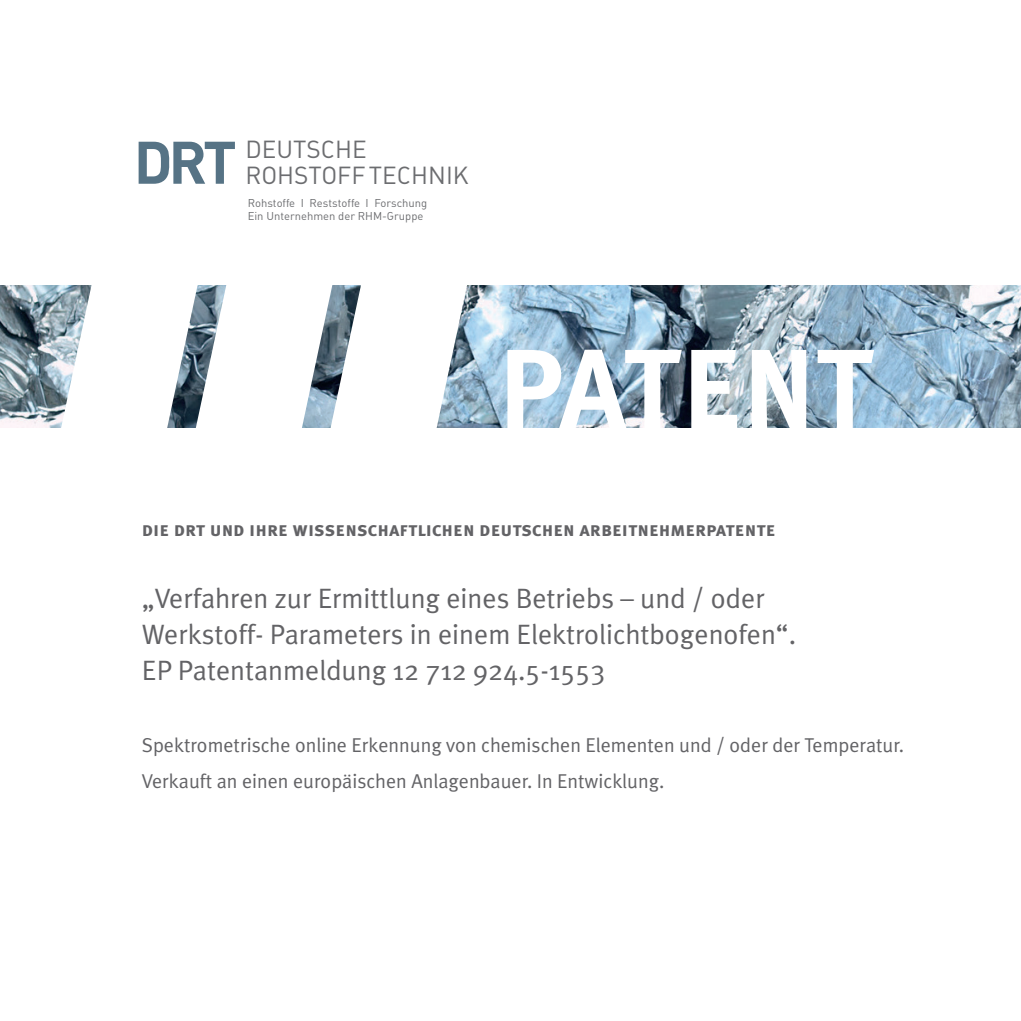
<style>
.page{position:relative;width:1021px;height:1021px;background:#fff}
.page>*{position:absolute;margin:0;border:0;box-sizing:border-box;transform-origin:0 0}
.t1{font:italic 700 428.8px "Meta Plus";color:#fff}
.t2{font:112.8px "Meta Plus Bold Caps";color:#fff}
.t3{font:59px "DIN Bold Alternate";color:#567385}
.t4{font:28px/36px "Meta Plus Normal";color:#636366}
.t5{font:24.4px "DIN Regular Alternate";color:#6c6d70}
.t6{font:20px/36px "Meta Plus Normal";color:#636366}
.t7{font:20px "Meta Plus Bold Caps";color:#636366}
.t8{font:11.2px "DIN Regular Alternate";color:#6c6d70}
</style>
<div class="page">
<img style="left:0;top:285px;width:1020px;height:142px">
<svg style="left:33px;top:285px;width:135px;height:143px"></svg>
<svg style="left:168px;top:285px;width:135px;height:143px"></svg>
<svg style="left:303px;top:285px;width:231px;height:143px"></svg>
<h1 class="t1" style="left:72px;top:15px;width:406px">III</h1>
<p class="t5" style="left:245px;top:134px;width:123px">DEUTSCHE</p>
<h3 class="t3" style="left:134px;top:124px;width:104px">DRT</h3>
<p class="t5" style="left:245px;top:160px;width:225px">ROHSTOFFTECHNIK</p>
<p class="t8" style="left:248px;top:196px;width:181px">Rohstoffe I Reststoffe I Forschung</p>
<p class="t8" style="left:248px;top:209px;width:177px">Ein Unternehmen der RHM-Gruppe</p>
<h2 class="t2" style="left:498px;top:324px;width:378px">PATENT</h2>
<p class="t7" style="left:142px;top:517px;width:635px">die drt und ihre wissenschaftlichen deutschen arbeitnehmerpatente</p>
<h3 class="t4" style="left:142px;top:580px;width:655px">„Verfahren zur Ermittlung eines Betriebs – und / oder<br>Werkstoff- Parameters in einem Elektrolichtbogenofen“.<br>EP Patentanmeldung 12 712 924.5-1553</h3>
<p class="t6" style="left:142px;top:727px;width:764px">Spektrometrische online Erkennung von chemischen Elementen und / oder der Temperatur.<br>Verkauft an einen europäischen Anlagenbauer. In Entwicklung.</p>
</div>
